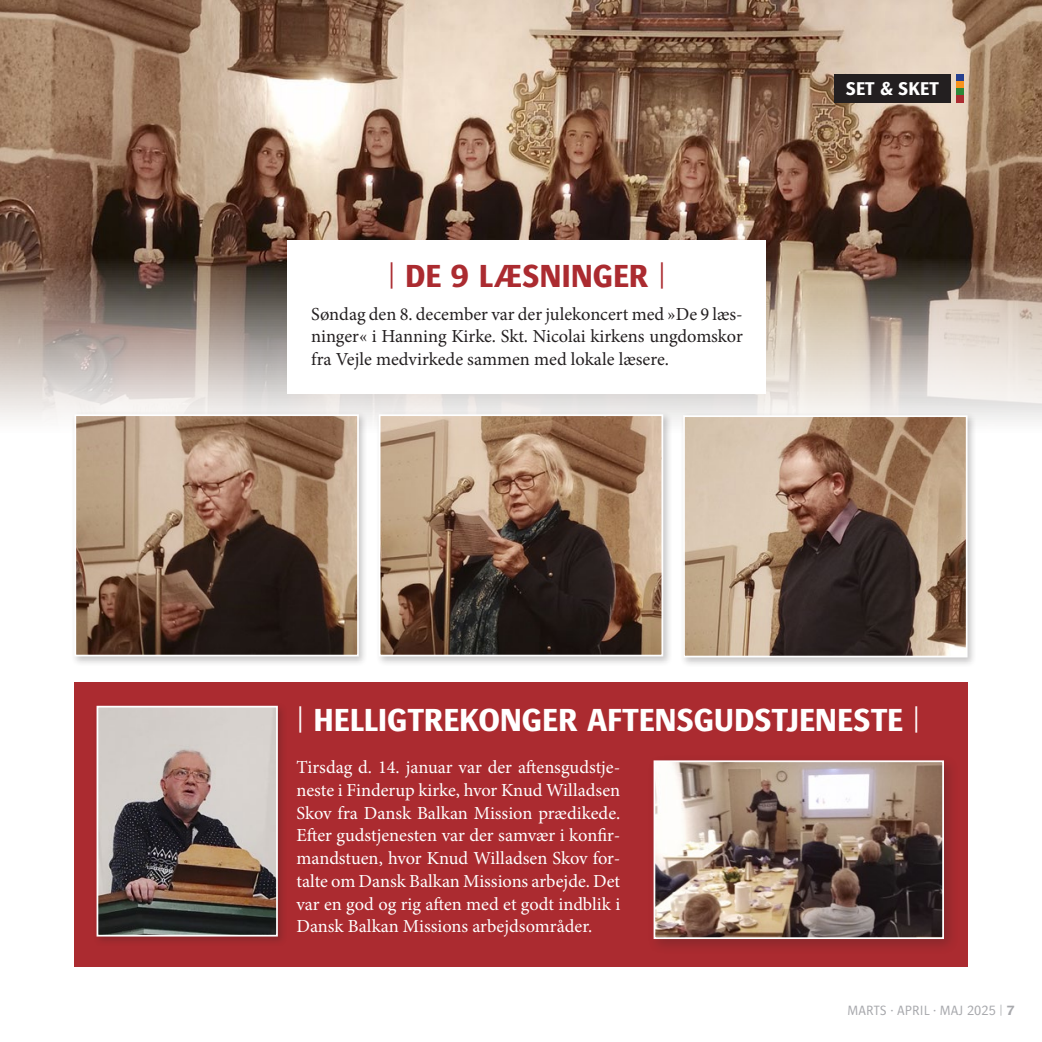
<style>
.page{position:relative;width:1042px;height:1042px;background:#fff}
.page>*{position:absolute;margin:0;border:0;box-sizing:border-box;transform-origin:0 0}
.t1{font:700 33.25px "Bosis Std";letter-spacing:-.005em;color:#fff}
.t2{font:700 33.25px "Bosis Std";letter-spacing:-.005em;color:#ab2b30}
.t3{font:700 19.25px "Bosis Std";color:#fff}
.t4{font:18.38px/22.8px "Minion Pro";color:#fff;text-align:justify}
.t5{font:18.38px/22.8px "Minion Pro";color:#231f20;text-align:justify}
.t6{font:300 14px "Bosis Std";color:#a8a9ad}
.s1{font-weight:700}
</style>
<div class="page">
<img style="left:0;top:0;width:1042px;height:422px">
<div style="left:834px;top:74px;width:116px;height:29px;background:#231f20"></div>
<div style="left:957px;top:74px;width:7px;height:7px;background:#253f8e"></div>
<div style="left:957px;top:81px;width:7px;height:7px;background:#f7931d"></div>
<div style="left:957px;top:88px;width:7px;height:8px;background:#2d8837"></div>
<div style="left:957px;top:96px;width:7px;height:7px;background:#ab2b30"></div>
<div style="left:71px;top:411px;width:297px;height:255px;background:#231f20;opacity:.25"></div>
<img style="left:77px;top:417px;width:279px;height:236px">
<div style="left:74px;top:414px;width:285px;height:242px;border:2px solid #fff"></div>
<div style="left:375px;top:411px;width:298px;height:255px;background:#231f20;opacity:.25"></div>
<img style="left:382px;top:417px;width:278px;height:236px">
<div style="left:379px;top:414px;width:284px;height:242px;border:2px solid #fff"></div>
<div style="left:680px;top:412px;width:297px;height:255px;background:#231f20;opacity:.25"></div>
<img style="left:686px;top:418px;width:278px;height:236px">
<div style="left:683px;top:415px;width:284px;height:242px;border:2px solid #fff"></div>
<div style="left:288px;top:240px;width:478px;height:154px;background:#fff"></div>
<div style="left:74px;top:682px;width:893px;height:284px;background:#ab2b30"></div>
<div style="left:93px;top:702px;width:195px;height:245px;background:#231f20;opacity:.25"></div>
<img style="left:100px;top:709px;width:175px;height:224px">
<div style="left:97px;top:706px;width:181px;height:230px;border:2px solid #fff"></div>
<div style="left:648px;top:754px;width:311px;height:200px;background:#231f20;opacity:.25"></div>
<img style="left:656px;top:763px;width:285px;height:173px">
<div style="left:653px;top:760px;width:291px;height:179px;border:2px solid #fff"></div>
<p class="t2" style="left:388px;top:257px;width:279px">| DE 9 LÆSNINGER |</p>
<p class="t5" style="left:311px;top:302px;width:433px">Søndag den 8. december var der julekoncert med »De 9 læs&shy;ninger« i Hanning Kirke. Skt. Nicolai kirkens ungdomskor fra Vejle medvirkede sammen med lokale læsere.</p>
<p class="t3" style="left:846px;top:78px;width:94px">SET &amp; SKET</p>
<p class="t1" style="left:296px;top:701px;width:625px">| HELLIGTREKONGER AFTENSGUDSTJENESTE |</p>
<p class="t4" style="left:296px;top:756px;width:325px">Tirsdag d. 14. januar var der aftensgudstje&shy;neste i Finderup kirke, hvor Knud Willadsen Skov fra Dansk Balkan Mission prædikede.<br>Efter gudstjenesten var der samvær i konfir&shy;mandstuen, hvor Knud Willadsen Skov for&shy;talte om Dansk Balkan Missions arbejde. Det var en god og rig aften med et godt indblik i Dansk Balkan Missions arbejdsområder.</p>
<p class="t6" style="left:847px;top:1003px;width:169px">MARTS · APRIL · MAJ 2025 | <span class="s1">7</span></p>
</div>
